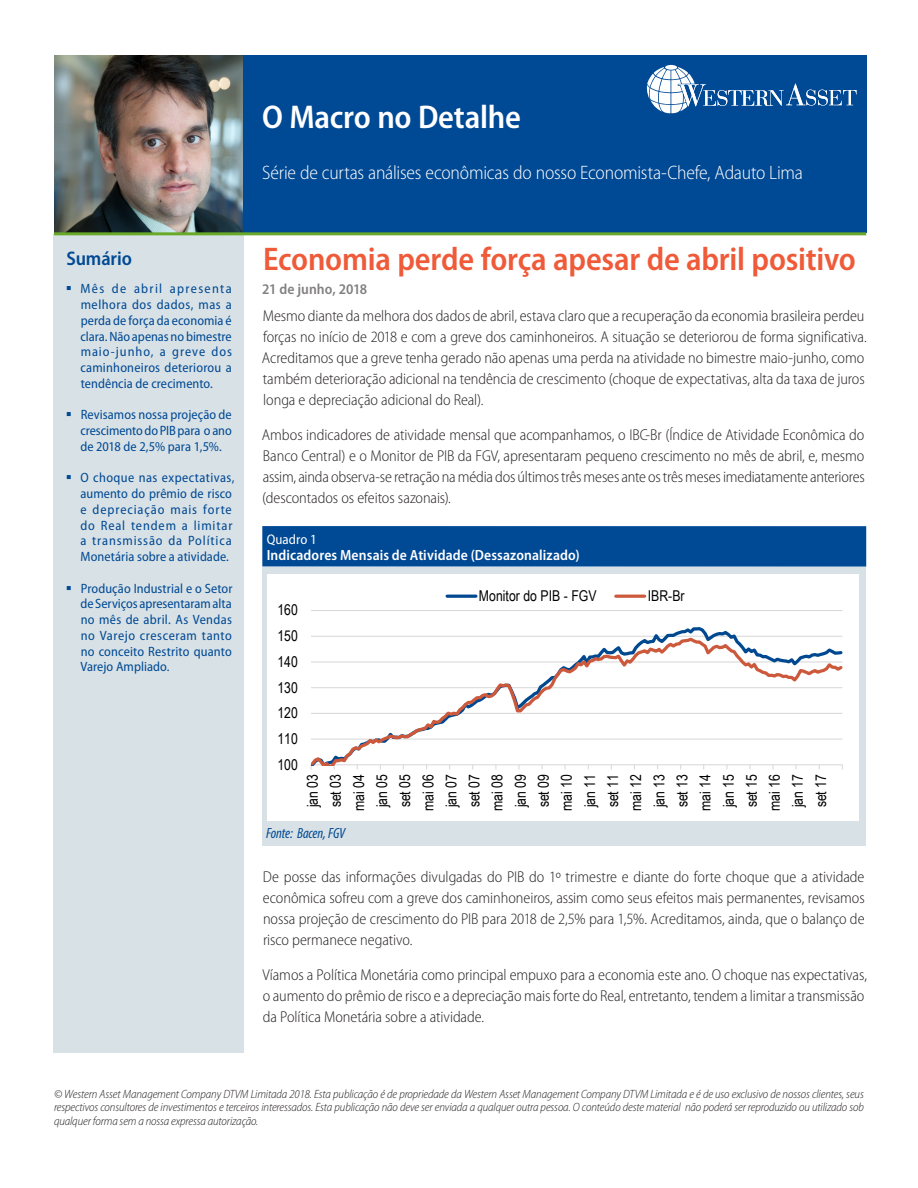
<style>
.page{position:relative;width:918px;height:1188px;background:#fff}
.page>*{position:absolute;margin:0;border:0;box-sizing:border-box;transform-origin:0 0}
.Body_Text{font:600 semi-condensed 33px "Myriad Pro";letter-spacing:-.005em;color:#fff}
.t1{font:600 semi-condensed 32.85px "Myriad Pro";letter-spacing:-.005em;color:#ef5a39}
.t2{font:600 semi-condensed 19.65px "Myriad Pro";letter-spacing:-.005em;color:#004994}
.Body_Text-2{font:300 semi-condensed 19.5px "Myriad Pro";letter-spacing:-.01em;color:#fff}
.Body_Text-3{font:300 semi-condensed 15.75px/21px "Myriad Pro";letter-spacing:-.005em;color:#231f20}
.t3{font:15px/23.1px "Arial Narrow";color:#000;text-align:justify}
.t4{font:600 semi-condensed 14.85px "Myriad Pro";letter-spacing:.005em;color:#fff}
.t5{font:14.85px "Arial Narrow";color:#000}
.t6{font:italic condensed 14.85px "Myriad Pro";letter-spacing:-.005em;color:#004994}
.t7{font:600 semi-condensed 14.85px "Myriad Pro";letter-spacing:.005em;color:#828081}
.t8{font:semi-condensed 13.95px "Myriad Pro";letter-spacing:.005em;color:#fff}
.t9{font:semi-condensed 13.5px/15.8px "Myriad Pro";letter-spacing:.01em;color:#004994;text-align:justify}
.t10{font:semi-condensed 13.5px/15.8px "Myriad Pro";letter-spacing:.035em;color:#004994}
.t11{font:italic 300 semi-condensed 12px/13.5px "Myriad Pro";letter-spacing:-.01em;color:#231f20;text-align:justify}
</style>
<div class="page">
<div style="left:54px;top:55px;width:812px;height:177px;background:#004994"></div>
<img style="left:54px;top:55px;width:189px;height:177px">
<div style="left:53px;top:234px;width:191px;height:819px;background:#d8e1e5"></div>
<hr style="left:54px;top:232px;width:812px;height:3px;background:#68a92a">
<div style="left:665px;top:65px;width:12px;height:5px;background:#fff;border-radius:50%"></div>
<svg style="left:646px;top:67px;width:210px;height:46px"></svg>
<div style="left:262px;top:526px;width:604px;height:41px;background:#004994"></div>
<div style="left:262px;top:567px;width:604px;height:279px;background:#d8e1e5"></div>
<div style="left:268px;top:574px;width:591px;height:247px;background:#fff"></div>
<hr style="left:311px;top:610px;width:531px;height:1px;background:#d9d9d9">
<svg style="left:311px;top:627px;width:531px;height:9px"></svg>
<svg style="left:311px;top:636px;width:532px;height:130px"></svg>
<hr style="left:447px;top:595px;width:29px;height:3px;background:#004990">
<hr style="left:616px;top:595px;width:29px;height:3px;background:#cc593c">
<p class="Body_Text" style="left:262px;top:99px;width:260px">O Macro no Detalhe</p>
<p class="Body_Text-2" style="left:262px;top:162px;width:542px">Série de curtas análises econômicas do nosso Economista-Chefe, Adauto Lima</p>
<p class="t2" style="left:66px;top:247px;width:67px">Sumário</p>
<p class="t1" style="left:263px;top:241px;width:594px">Economia perde força apesar de abril positivo</p>
<p class="t7" style="left:262px;top:281px;width:106px">21 de junho, 2018</p>
<p class="t9" style="left:80px;top:281px;width:153px">Mês de abril apresenta melhora dos dados, mas a perda de força da economia é clara. Não apenas no bimestre maio-junho, a greve dos caminhoneiros deteriorou a tendência de crecimento.</p>
<p class="t9" style="left:80px;top:407px;width:153px">Revisamos nossa projeção de crescimento do PIB para o ano de 2018 de 2,5% para 1,5%.</p>
<p class="t10" style="left:80px;top:470px;width:156px">O choque nas expectativas, aumento do prêmio de risco e depreciação mais forte do Real tendem a limitar a transmissão da Política<br>Monetária sobre a atividade.</p>
<p class="t9" style="left:80px;top:580px;width:154px">Produção Industrial e o Setor de Serviços apresentaram alta no mês de abril. As Vendas no Varejo cresceram tanto no conceito Restrito quanto Varejo Ampliado.</p>
<p class="Body_Text-3" style="left:262px;top:306px;width:606px">Mesmo diante da melhora dos dados de abril, estava claro que a recuperação da economia brasileira perdeu forças no início de 2018 e com a greve dos caminhoneiros. A situação se deteriorou de forma significativa.<br>Acreditamos que a greve tenha gerado não apenas uma perda na atividade no bimestre maio-junho, como também deterioração adicional na tendência de crescimento (choque de expectativas, alta da taxa de juros longa e depreciação adicional do Real).</p>
<p class="Body_Text-3" style="left:262px;top:424px;width:604px;text-align:justify">Ambos indicadores de atividade mensal que acompanhamos, o IBC-Br (Índice de Atividade Econômica do Banco Central) e o Monitor de PIB da FGV, apresentaram pequeno crescimento no mês de abril, e, mesmo assim, ainda observa-se retração na média dos últimos três meses ante os três meses imediatamente anteriores (descontados os efeitos sazonais).</p>
<p class="t8" style="left:267px;top:532px;width:52px">Quadro 1</p>
<p class="t4" style="left:267px;top:547px;width:314px">Indicadores Mensais de Atividade (Dessazonalizado)</p>
<p class="t5" style="left:479px;top:585px;width:119px">Monitor do PIB - FGV</p>
<p class="t5" style="left:648px;top:585px;width:38px">IBR-Br</p>
<p class="t5" style="left:277px;top:599px;width:22px">160</p>
<p class="t5" style="left:277px;top:625px;width:22px">150</p>
<p class="t5" style="left:277px;top:651px;width:22px">140</p>
<p class="t5" style="left:277px;top:676px;width:22px">130</p>
<p class="t5" style="left:277px;top:702px;width:22px">120</p>
<p class="t5" style="left:277px;top:728px;width:22px">110</p>
<p class="t5" style="left:277px;top:754px;width:22px">100</p>
<p class="t3" style="left:300px;top:811px;width:38px;rotate:-90deg">jan 03 set 03 mai 04 jan 05 set 05 mai 06 jan 07 set 07 mai 08 jan 09 set 09 mai 10 jan 11 set 11 mai 12 jan 13 set 13 mai 14 jan 15 set 15 mai 16 jan 17 set 17</p>
<p class="t6" style="left:266px;top:825px;width:81px">Fonte: Bacen, FGV</p>
<p class="Body_Text-3" style="left:263px;top:867px;width:603px;text-align:justify">De posse das informações divulgadas do PIB do 1º trimestre e diante do forte choque que a atividade econômica sofreu com a greve dos caminhoneiros, assim como seus efeitos mais permanentes, revisamos nossa projeção de crescimento do PIB para 2018 de 2,5% para 1,5%. Acreditamos, ainda, que o balanço de risco permanece negativo.</p>
<p class="Body_Text-3" style="left:263px;top:964px;width:606px">Víamos a Política Monetária como principal empuxo para a economia este ano. O choque nas expectativas, o aumento do prêmio de risco e a depreciação mais forte do Real, entretanto, tendem a limitar a transmissão da Política Monetária sobre a atividade.</p>
<p class="t11" style="left:54px;top:1087px;width:811px">© Western Asset Management Company DTVM Limitada 2018. Esta publicação é de propriedade da Western Asset Management Company DTVM Limitada e é de uso exclusivo de nossos clientes, seus respectivos consultores de investimentos e terceiros interessados. Esta publicação não deve ser enviada a qualquer outra pessoa. O conteúdo deste material não poderá ser reproduzido ou utilizado sob qualquer forma sem a nossa expressa autorização.</p>
</div>
